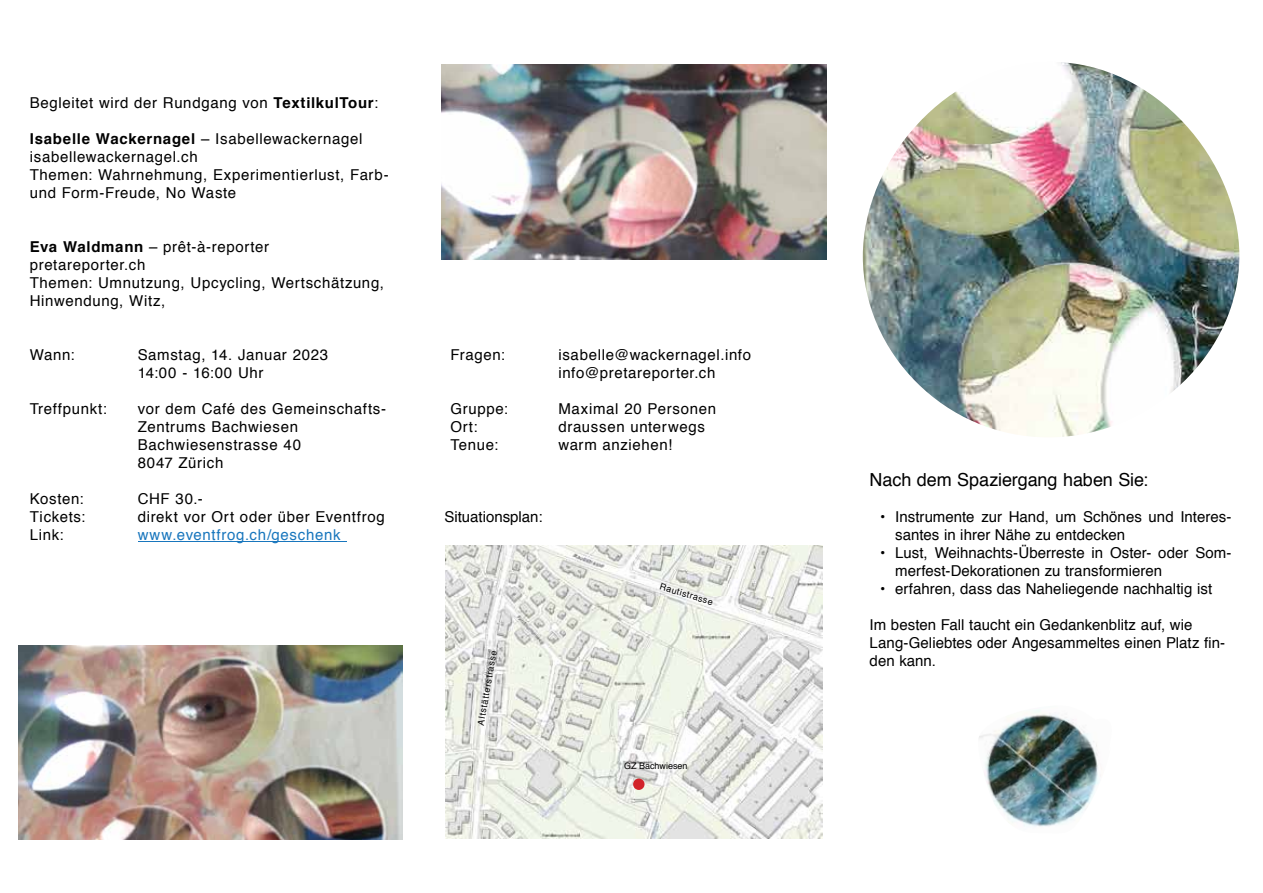
<style>
.page{position:relative;width:1263px;height:893px;background:#fff}
.page>*{position:absolute;margin:0;border:0;box-sizing:border-box;transform-origin:0 0}
.t1{font:18px "Helvetica";letter-spacing:-.005em;color:#000}
.t2{font:15px/18px "Helvetica";letter-spacing:.04em;color:#000}
.t3{font:15px/18px "Helvetica";color:#000}
.t4{font:15px/18px "Helvetica";letter-spacing:.005em;color:#000}
.t5{font:15px "Helvetica";letter-spacing:.045em;color:#1876bd}
.t6{font:9px "Helvetica";color:#000}
.s1{font-weight:700}
</style>
<div class="page">
<img style="left:446px;top:545px;width:376px;height:294px">
<img style="left:441px;top:65px;width:385px;height:194px">
<img style="left:18px;top:645px;width:385px;height:195px">
<img style="left:863px;top:62px;width:376px;height:375px;border-radius:184px">
<img style="left:979px;top:710px;width:120px;height:117px">
<div style="left:633px;top:778px;width:11px;height:12px;background:#d2232a;border-radius:50%"></div>
<hr style="left:138px;top:541px;width:208px;height:1px;background:#1876bd">
<p class="t2" style="left:30px;top:94px;width:350px">Begleitet wird der Rundgang von <span class="s1">TextilkulTour</span>:</p>
<p class="t2" style="left:30px;top:130px;width:360px"><span class="s1">Isabelle Wackernagel</span> – Isabellewackernagel isabellewackernagel.ch<br>Themen: Wahrnehmung, Experimentierlust, Farb&shy;und Form-Freude, No Waste</p>
<p class="t2" style="left:30px;top:238px;width:356px"><span class="s1">Eva Waldmann</span> – prêt-à-reporter pretareporter.ch<br>Themen: Umnutzung, Upcycling, Wertschätzung,<br>Hinwendung, Witz,</p>
<p class="t2" style="left:30px;top:346px;width:46px">Wann:</p>
<p class="t2" style="left:138px;top:346px;width:192px">Samstag, 14. Januar 2023<br>14:00 - 16:00 Uhr</p>
<p class="t2" style="left:30px;top:400px;width:79px">Treffpunkt:</p>
<p class="t2" style="left:138px;top:400px;width:250px">vor dem Café des Gemeinschafts-<br>Zentrums Bachwiesen<br>Bachwiesenstrasse 40<br>8047 Zürich</p>
<p class="t2" style="left:30px;top:490px;width:55px">Kosten:</p>
<p class="t2" style="left:138px;top:490px;width:67px">CHF 30.-</p>
<p class="t2" style="left:30px;top:508px;width:57px">Tickets:</p>
<p class="t2" style="left:138px;top:508px;width:248px">direkt vor Ort oder über Eventfrog</p>
<p class="t2" style="left:30px;top:526px;width:36px">Link:</p>
<p class="t5" style="left:138px;top:523px;width:204px">www.eventfrog.ch/geschenk</p>
<p class="t2" style="left:450px;top:346px;width:56px">Fragen:</p>
<p class="t2" style="left:558px;top:346px;width:194px">isabelle@wackernagel.info info@pretareporter.ch</p>
<p class="t2" style="left:450px;top:400px;width:59px">Gruppe:</p>
<p class="t2" style="left:558px;top:400px;width:159px">Maximal 20 Personen</p>
<p class="t2" style="left:450px;top:418px;width:29px">Ort:</p>
<p class="t2" style="left:558px;top:418px;width:148px">draussen unterwegs</p>
<p class="t2" style="left:450px;top:436px;width:49px">Tenue:</p>
<p class="t2" style="left:558px;top:436px;width:115px">warm anziehen!</p>
<p class="t3" style="left:444px;top:508px;width:100px">Situationsplan:</p>
<p class="t6" style="left:474px;top:724px;width:78px;rotate:-80deg">Altstätterstrasse</p>
<p class="t6" style="left:662px;top:579px;width:56px;rotate:17deg">Rautistrasse</p>
<p class="t6" style="left:624px;top:759px;width:65px">GZ Bachwiesen</p>
<p class="t1" style="left:870px;top:466px;width:280px">Nach dem Spaziergang haben Sie:</p>
<p class="t3" style="left:895px;top:508px;width:338px;text-indent:-15px">• Instrumente zur Hand, um Schönes und Interes&shy;santes in ihrer Nähe zu entdecken</p>
<p class="t3" style="left:895px;top:544px;width:338px;text-indent:-15px">• Lust, Weihnachts-Überreste in Oster- oder Som&shy;merfest-Dekorationen zu transformieren</p>
<p class="t4" style="left:880px;top:580px;width:334px">• erfahren, dass das Naheliegende nachhaltig ist</p>
<p class="t4" style="left:870px;top:616px;width:357px">Im besten Fall taucht ein Gedankenblitz auf, wie<br>Lang-Geliebtes oder Angesammeltes einen Platz fin&shy;den kann.</p>
</div>
